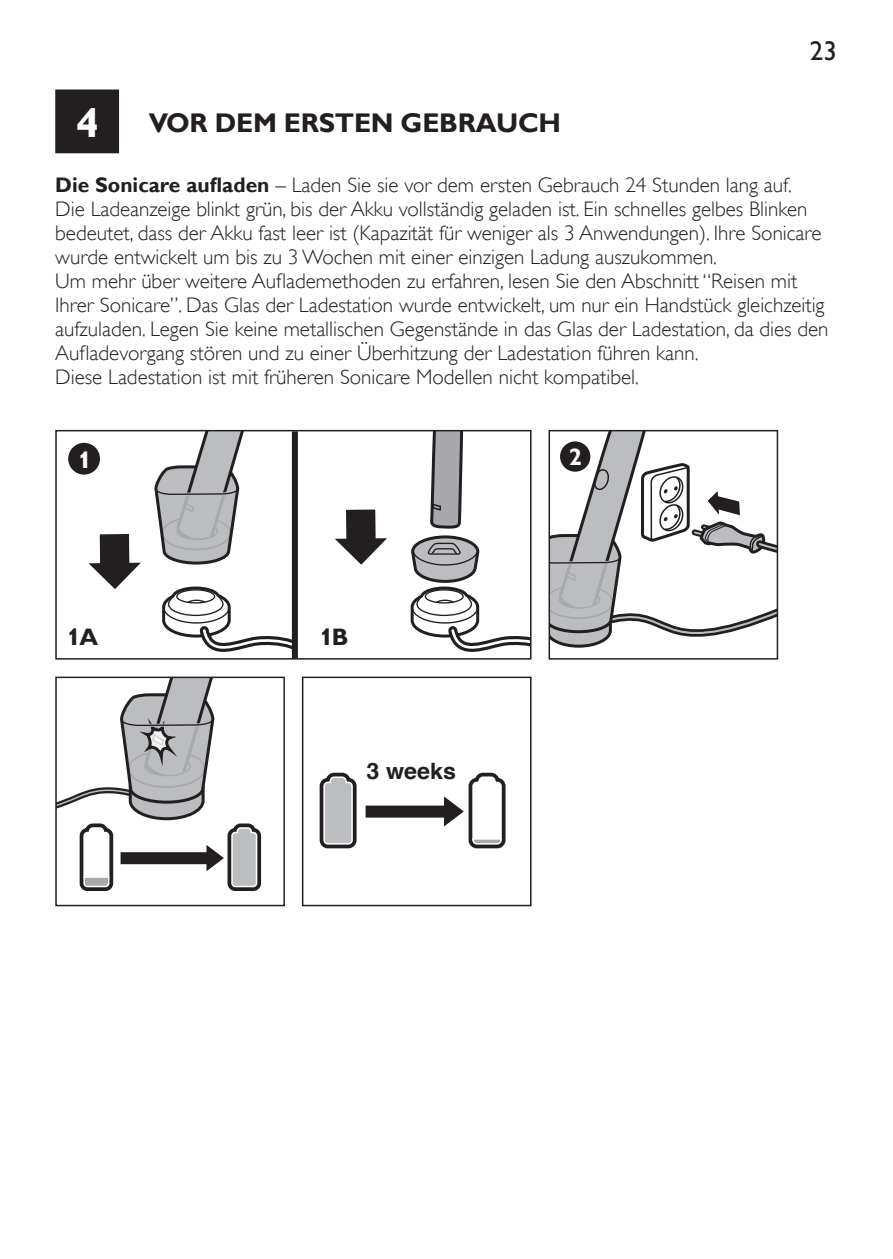
<style>
.page{position:relative;width:893px;height:1259px;background:#fff}
.page>*{position:absolute;margin:0;border:0;box-sizing:border-box;transform-origin:0 0}
.t1{font:700 27px "Gill Sans Alt One WGL";letter-spacing:-.01em;color:#231f20}
.t2{font:27px "Gill Sans Alt One WGL";color:#231f20}
.t3{font:700 24px "Gill Alt One";color:#231f20}
.t4{font:700 24px "Gill Alt One";color:#fff}
.t5{font:700 22.5px "Helvetica";color:#231f20;scale:1.04 1}
.t6{font:21px/24px "Gill Sans Alt One WGL Light";color:#231f20}
.s1{font-size:42px;color:#fff}
.s2{font-family:"Gill Sans Alt One WGL";font-weight:700}
</style>
<div class="page">
<svg style="left:55px;top:676px;width:230px;height:231px"></svg>
<svg style="left:55px;top:429px;width:477px;height:231px"></svg>
<svg style="left:301px;top:676px;width:231px;height:231px"></svg>
<svg style="left:548px;top:429px;width:231px;height:231px"></svg>
<div style="left:55px;top:89px;width:64px;height:64px;background:#231f20"></div>
<p class="t2" style="left:810px;top:32px;width:28px">23</p>
<p class="t1" style="left:76px;top:104px;width:464px"><span class="s1">4</span> VOR DEM ERSTEN GEBRAUCH</p>
<p class="t6" style="left:55px;top:173px;width:775px"><span class="s2">DIE SONICARE AUFLADEN</span> – Laden Sie sie vor dem ersten Gebrauch 24 Stunden lang auf.<br>Die Ladeanzeige blinkt grün, bis der Akku vollständig geladen ist. Ein schnelles gelbes Blinken bedeutet, dass der Akku fast leer ist (Kapazität für weniger als 3 Anwendungen). Ihre Sonicare wurde entwickelt um bis zu 3 Wochen mit einer einzigen Ladung auszukommen.<br>Um mehr über weitere Auflademethoden zu erfahren, lesen Sie den Abschnitt “Reisen mit Ihrer Sonicare”. Das Glas der Ladestation wurde entwickelt, um nur ein Handstück gleichzeitig aufzuladen. Legen Sie keine metallischen Gegenstände in das Glas der Ladestation, da dies den Aufladevorgang stören und zu einer Überhitzung der Ladestation führen kann.<br>Diese Ladestation ist mit früheren Sonicare Modellen nicht kompatibel.</p>
<p class="t4" style="left:78px;top:445px;width:15px">1</p>
<p class="t3" style="left:67px;top:623px;width:32px">1A</p>
<p class="t3" style="left:320px;top:623px;width:30px">1B</p>
<p class="t5" style="left:367px;top:753px;width:88px">3 weeks</p>
<p class="t4" style="left:569px;top:443px;width:15px">2</p>
</div>
